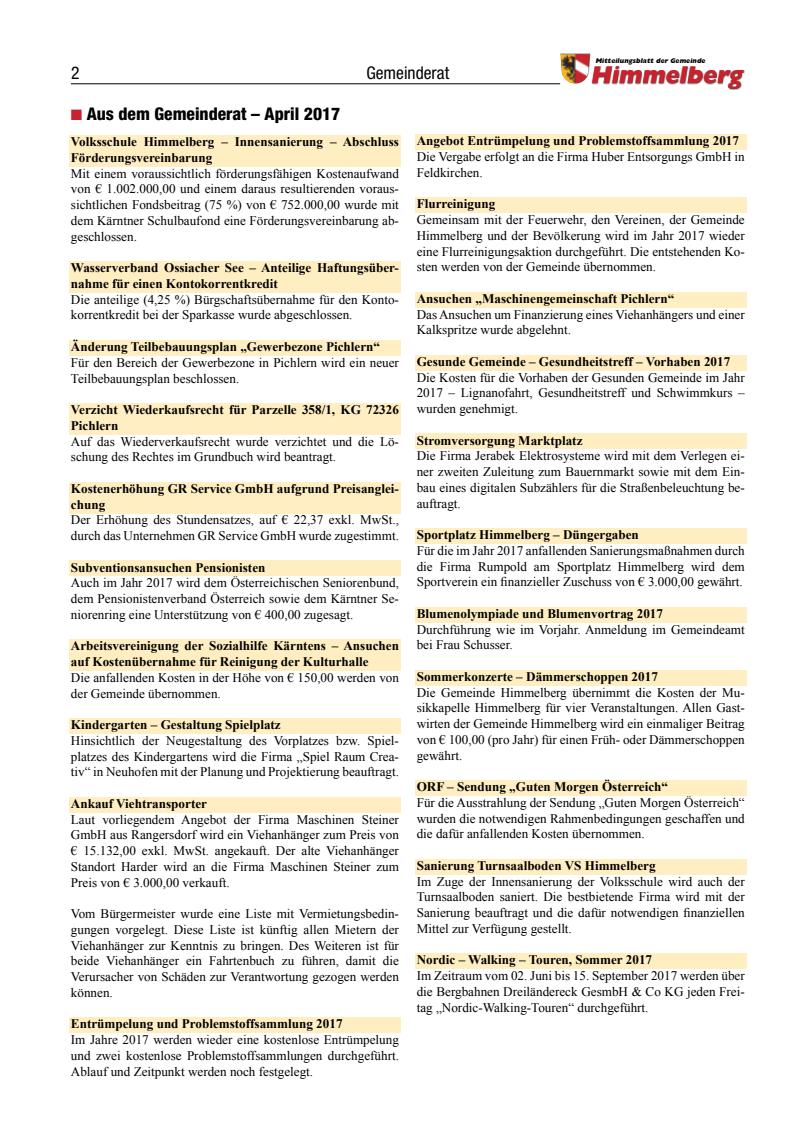
<style>
.page{position:relative;width:798px;height:1134px;background:#fff}
.page>*{position:absolute;margin:0;border:0;box-sizing:border-box;transform-origin:0 0}
.t1{font:italic 800 24.38px "Gill Sans";color:#c9222e;scale:.95 1}
.t2{font:800 condensed 17.5px "Helvetica Neue";color:#000}
.t3{font:condensed 17.5px "Helvetica Neue";color:#000}
.t4{font:13.12px/15.8px "Times New Roman";color:#000;text-align:justify}
.t5{font:700 13.12px/15.8px "Times New Roman";color:#000}
.t6{font:italic 800 6.88px "Gill Sans";color:#000;scale:.95 1}
.s1{color:#c9222e}
</style>
<div class="page">
<hr style="left:71px;top:83px;width:489px;height:1px;background:#000">
<img style="left:560px;top:54px;width:30px;height:30px">
<div style="left:591px;top:66px;width:153px;height:23px;background:#000;opacity:.75"></div>
<div style="left:69px;top:136px;width:331px;height:31px;background:#ffeec2"></div>
<div style="left:69px;top:262px;width:331px;height:31px;background:#ffeec2"></div>
<div style="left:69px;top:340px;width:331px;height:16px;background:#ffeec2"></div>
<div style="left:69px;top:403px;width:331px;height:31px;background:#ffeec2"></div>
<div style="left:69px;top:482px;width:331px;height:31px;background:#ffeec2"></div>
<div style="left:69px;top:561px;width:331px;height:15px;background:#ffeec2"></div>
<div style="left:69px;top:640px;width:331px;height:31px;background:#ffeec2"></div>
<div style="left:69px;top:718px;width:331px;height:16px;background:#ffeec2"></div>
<div style="left:69px;top:797px;width:331px;height:15px;background:#ffeec2"></div>
<div style="left:69px;top:1017px;width:331px;height:16px;background:#ffeec2"></div>
<div style="left:415px;top:134px;width:331px;height:16px;background:#ffeec2"></div>
<div style="left:415px;top:197px;width:331px;height:16px;background:#ffeec2"></div>
<div style="left:415px;top:292px;width:331px;height:15px;background:#ffeec2"></div>
<div style="left:415px;top:355px;width:331px;height:15px;background:#ffeec2"></div>
<div style="left:415px;top:434px;width:331px;height:15px;background:#ffeec2"></div>
<div style="left:415px;top:528px;width:331px;height:16px;background:#ffeec2"></div>
<div style="left:415px;top:607px;width:331px;height:15px;background:#ffeec2"></div>
<div style="left:415px;top:670px;width:331px;height:15px;background:#ffeec2"></div>
<div style="left:415px;top:780px;width:331px;height:16px;background:#ffeec2"></div>
<div style="left:415px;top:859px;width:331px;height:15px;background:#ffeec2"></div>
<div style="left:415px;top:953px;width:331px;height:16px;background:#ffeec2"></div>
<p class="t6" style="left:595px;top:56px;width:118px">Mitteilungsblatt der Gemeinde</p>
<h2 class="t3" style="left:71px;top:63px;width:10px">2</h2>
<h1 class="t1" style="left:590px;top:61px;width:166px">Himmelberg</h1>
<h2 class="t3" style="left:366px;top:63px;width:84px">Gemeinderat</h2>
<h2 class="t2" style="left:71px;top:103px;width:271px"><span class="s1">■</span> Aus dem Gemeinderat – April 2017</h2>
<p class="t5" style="left:71px;top:134px;width:329px">Volksschule Himmelberg – Innensanierung – Abschluss<br>Förderungsvereinbarung</p>
<p class="t4" style="left:71px;top:165px;width:329px">Mit einem voraussichtlich förderungsfähigen Kostenaufwand von € 1.002.000,00 und einem daraus resultierenden voraus&shy;sichtlichen Fondsbeitrag (75 %) von € 752.000,00 wurde mit dem Kärntner Schulbaufond eine Förderungsvereinbarung ab&shy;geschlossen.</p>
<p class="t5" style="left:71px;top:260px;width:329px">Wasserverband Ossiacher See – Anteilige Haftungsüber&shy;nahme für einen Kontokorrentkredit</p>
<p class="t4" style="left:71px;top:291px;width:329px">Die anteilige (4,25 %) Bürgschaftsübernahme für den Konto&shy;korrentkredit bei der Sparkasse wurde abgeschlossen.</p>
<p class="t5" style="left:71px;top:338px;width:310px">Änderung Teilbebauungsplan „Gewerbezone Pichlern“</p>
<p class="t4" style="left:71px;top:354px;width:329px">Für den Bereich der Gewerbezone in Pichlern wird ein neuer<br>Teilbebauungsplan beschlossen.</p>
<p class="t5" style="left:71px;top:401px;width:329px">Verzicht Wiederkaufsrecht für Parzelle 358/1, KG 72326<br>Pichlern</p>
<p class="t4" style="left:71px;top:433px;width:329px">Auf das Wiederverkaufsrecht wurde verzichtet und die Lö&shy;schung des Rechtes im Grundbuch wird beantragt.</p>
<p class="t5" style="left:71px;top:480px;width:329px">Kostenerhöhung GR Service GmbH aufgrund Preisanglei&shy;chung</p>
<p class="t4" style="left:71px;top:512px;width:329px">Der Erhöhung des Stundensatzes, auf € 22,37 exkl. MwSt., durch das Unternehmen GR Service GmbH wurde zugestimmt.</p>
<p class="t5" style="left:71px;top:559px;width:196px">Subventionsansuchen Pensionisten</p>
<p class="t4" style="left:71px;top:575px;width:329px">Auch im Jahr 2017 wird dem Österreichischen Seniorenbund, dem Pensionistenverband Österreich sowie dem Kärntner Se&shy;niorenring eine Unterstützung von € 400,00 zugesagt.</p>
<p class="t5" style="left:71px;top:638px;width:329px">Arbeitsvereinigung der Sozialhilfe Kärntens – Ansuchen auf Kostenübernahme für Reinigung der Kulturhalle</p>
<p class="t4" style="left:71px;top:669px;width:329px">Die anfallenden Kosten in der Höhe von € 150,00 werden von der Gemeinde übernommen.</p>
<p class="t5" style="left:71px;top:716px;width:211px">Kindergarten – Gestaltung Spielplatz</p>
<p class="t4" style="left:71px;top:732px;width:329px">Hinsichtlich der Neugestaltung des Vorplatzes bzw. Spiel&shy;platzes des Kindergartens wird die Firma „Spiel Raum Crea&shy;tiv“ in Neuhofen mit der Planung und Projektierung beauftragt.</p>
<p class="t5" style="left:71px;top:795px;width:137px">Ankauf Viehtransporter</p>
<p class="t4" style="left:71px;top:811px;width:329px">Laut vorliegendem Angebot der Firma Maschinen Steiner GmbH aus Rangersdorf wird ein Viehanhänger zum Preis von € 15.132,00 exkl. MwSt. angekauft. Der alte Viehanhänger Standort Harder wird an die Firma Maschinen Steiner zum Preis von € 3.000,00 verkauft.</p>
<p class="t4" style="left:71px;top:905px;width:329px">Vom Bürgermeister wurde eine Liste mit Vermietungsbedin&shy;gungen vorgelegt. Diese Liste ist künftig allen Mietern der Viehanhänger zur Kenntnis zu bringen. Des Weiteren ist für beide Viehanhänger ein Fahrtenbuch zu führen, damit die Verursacher von Schäden zur Verantwortung gezogen werden können.</p>
<p class="t5" style="left:71px;top:1016px;width:273px">Entrümpelung und Problemstoffsammlung 2017</p>
<p class="t4" style="left:71px;top:1031px;width:329px">Im Jahre 2017 werden wieder eine kostenlose Entrümpelung und zwei kostenlose Problemstoffsammlungen durchgeführt.<br>Ablauf und Zeitpunkt werden noch festgelegt.</p>
<p class="t5" style="left:416px;top:133px;width:324px">Angebot Entrümpelung und Problemstoffsammlung 2017</p>
<p class="t4" style="left:416px;top:149px;width:329px">Die Vergabe erfolgt an die Firma Huber Entsorgungs GmbH in<br>Feldkirchen.</p>
<p class="t5" style="left:416px;top:196px;width:80px">Flurreinigung</p>
<p class="t4" style="left:416px;top:212px;width:329px">Gemeinsam mit der Feuerwehr, den Vereinen, der Gemeinde Himmelberg und der Bevölkerung wird im Jahr 2017 wieder eine Flurreinigungsaktion durchgeführt. Die entstehenden Ko&shy;sten werden von der Gemeinde übernommen.</p>
<p class="t5" style="left:416px;top:290px;width:259px">Ansuchen „Maschinengemeinschaft Pichlern“</p>
<p class="t4" style="left:416px;top:306px;width:329px">Das Ansuchen um Finanzierung eines Viehanhängers und einer<br>Kalkspritze wurde abgelehnt.</p>
<p class="t5" style="left:416px;top:353px;width:315px">Gesunde Gemeinde – Gesundheitstreff – Vorhaben 2017</p>
<p class="t4" style="left:416px;top:369px;width:329px">Die Kosten für die Vorhaben der Gesunden Gemeinde im Jahr 2017 – Lignanofahrt, Gesundheitstreff und Schwimmkurs – wurden genehmigt.</p>
<p class="t5" style="left:416px;top:432px;width:167px">Stromversorgung Marktplatz</p>
<p class="t4" style="left:416px;top:448px;width:329px">Die Firma Jerabek Elektrosysteme wird mit dem Verlegen ei&shy;ner zweiten Zuleitung zum Bauernmarkt sowie mit dem Ein&shy;bau eines digitalen Subzählers für die Straßenbeleuchtung be&shy;auftragt.</p>
<p class="t5" style="left:416px;top:526px;width:224px">Sportplatz Himmelberg – Düngergaben</p>
<p class="t4" style="left:416px;top:542px;width:329px">Für die im Jahr 2017 anfallenden Sanierungsmaßnahmen durch die Firma Rumpold am Sportplatz Himmelberg wird dem Sportverein ein finanzieller Zuschuss von € 3.000,00 gewährt.</p>
<p class="t5" style="left:416px;top:605px;width:248px">Blumenolympiade und Blumenvortrag 2017</p>
<p class="t4" style="left:416px;top:621px;width:329px">Durchführung wie im Vorjahr. Anmeldung im Gemeindeamt bei Frau Schusser.</p>
<p class="t5" style="left:416px;top:668px;width:242px">Sommerkonzerte – Dämmerschoppen 2017</p>
<p class="t4" style="left:416px;top:684px;width:329px">Die Gemeinde Himmelberg übernimmt die Kosten der Mu&shy;sikkapelle Himmelberg für vier Veranstaltungen. Allen Gast&shy;wirten der Gemeinde Himmelberg wird ein einmaliger Beitrag von € 100,00 (pro Jahr) für einen Früh- oder Dämmerschoppen gewährt.</p>
<p class="t5" style="left:416px;top:778px;width:253px">ORF – Sendung „Guten Morgen Österreich“</p>
<p class="t4" style="left:416px;top:794px;width:329px">Für die Ausstrahlung der Sendung „Guten Morgen Österreich“ wurden die notwendigen Rahmenbedingungen geschaffen und die dafür anfallenden Kosten übernommen.</p>
<p class="t5" style="left:416px;top:857px;width:240px">Sanierung Turnsaalboden VS Himmelberg</p>
<p class="t4" style="left:416px;top:873px;width:329px">Im Zuge der Innensanierung der Volksschule wird auch der Turnsaalboden saniert. Die bestbietende Firma wird mit der Sanierung beauftragt und die dafür notwendigen finanziellen Mittel zur Verfügung gestellt.</p>
<p class="t5" style="left:416px;top:952px;width:237px">Nordic – Walking – Touren, Sommer 2017</p>
<p class="t4" style="left:416px;top:968px;width:329px">Im Zeitraum vom 02. Juni bis 15. September 2017 werden über die Bergbahnen Dreiländereck GesmbH &amp; Co KG jeden Frei&shy;tag „Nordic-Walking-Touren“ durchgeführt.</p>
</div>
